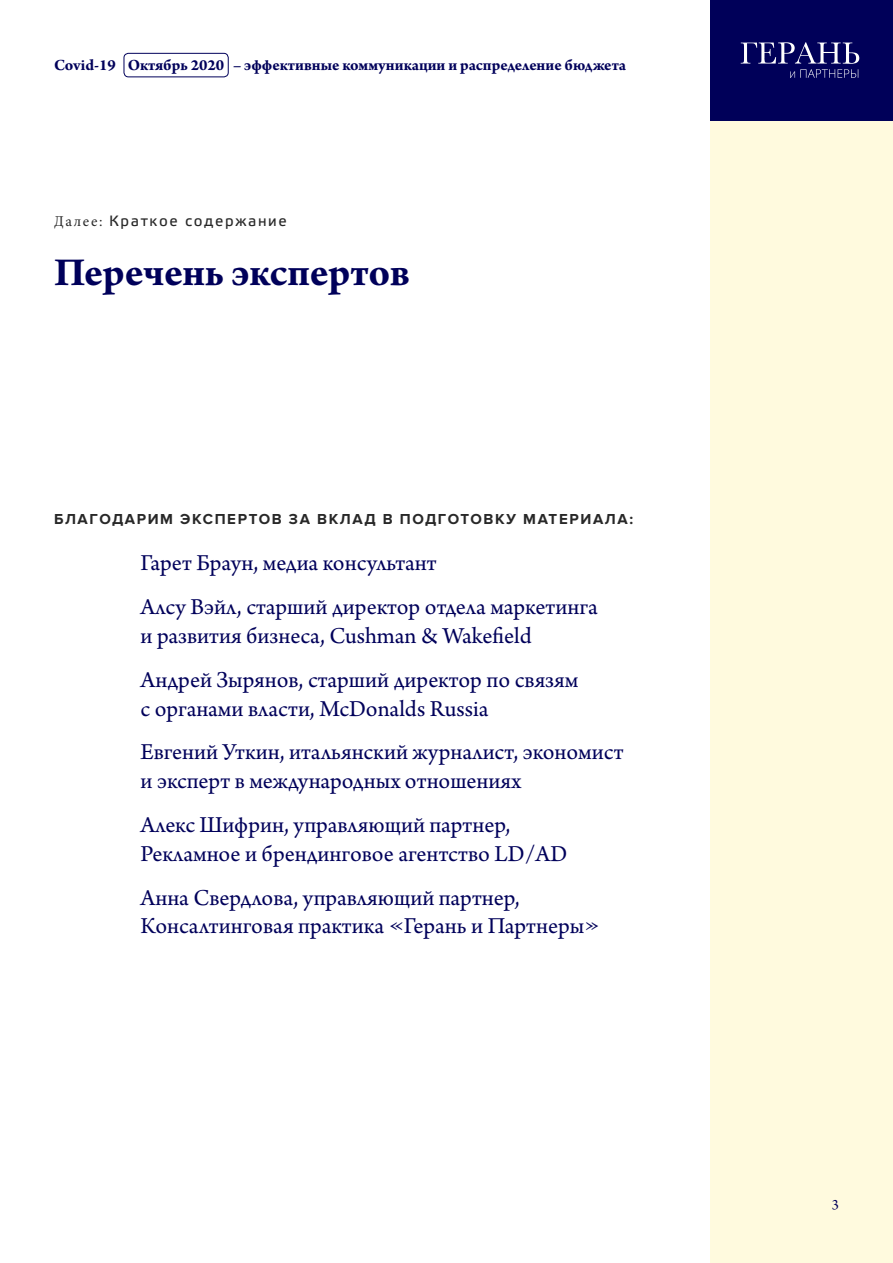
<style>
.page{position:relative;width:893px;height:1263px;background:#fff}
.page>*{position:absolute;margin:0;border:0;box-sizing:border-box;transform-origin:0 0}
.t1{font:700 42px "Arno Pro";letter-spacing:-.005em;color:#00005a}
.t2{font:24px/43.8px "Arno Pro";color:#00005a}
.t3{font:700 16.5px "Arno Pro";color:#00005a}
.t4{font:700 15px "Proxima Nova";letter-spacing:.11em;color:#282828}
.t5{font:15px "Etelka Text Pro";letter-spacing:.11em;color:#282828}
.t6{font:15px "Arno Pro";color:#00005a}
.s1{font-family:"Minion Pro"}
</style>
<div class="page">
<div style="left:710px;top:120px;width:183px;height:1143px;background:#fffade"></div>
<div style="left:710px;top:0;width:183px;height:120px;background:#000059"></div>
<svg style="left:741px;top:42px;width:118px;height:36px"></svg>
<div style="left:124px;top:53px;width:105px;height:24px;border:1px solid #00005a;border-radius:4px"></div>
<p class="t3" style="left:54px;top:55px;width:573px">Covid-19 Октябрь 2020 – эффективные коммуникации и распределение бюджета</p>
<p class="t5" style="left:54px;top:211px;width:234px"><span class="s1">Далее:</span> Краткое содержание</p>
<h1 class="t1" style="left:54px;top:248px;width:357px">Перечень экспертов</h1>
<p class="t4" style="left:54px;top:510px;width:581px">БЛАГОДАРИМ ЭКСПЕРТОВ ЗА ВКЛАД В ПОДГОТОВКУ МАТЕРИАЛА:</p>
<p class="t2" style="left:140px;top:543px;width:459px">Гарет Браун, медиа консультант<br>Алсу Вэйл, старший директор отдела маркетинга</p>
<p class="t2" style="left:140px;top:615px;width:439px">и развития бизнеса, Cushman &amp; Wakefield<br>Андрей Зырянов, старший директор по связям</p>
<p class="t2" style="left:140px;top:688px;width:484px">с органами власти, McDonalds Russia<br>Евгений Уткин, итальянский журналист, экономист</p>
<p class="t2" style="left:140px;top:760px;width:382px">и эксперт в международных отношениях<br>Алекс Шифрин, управляющий партнер,</p>
<p class="t2" style="left:140px;top:833px;width:429px">Рекламное и брендинговое агентство LD/AD<br>Анна Свердлова, управляющий партнер,</p>
<p class="t2" style="left:140px;top:906px;width:461px">Консалтинговая практика «Герань и Партнеры»</p>
<p class="t6" style="left:832px;top:1196px;width:9px">3</p>
</div>
